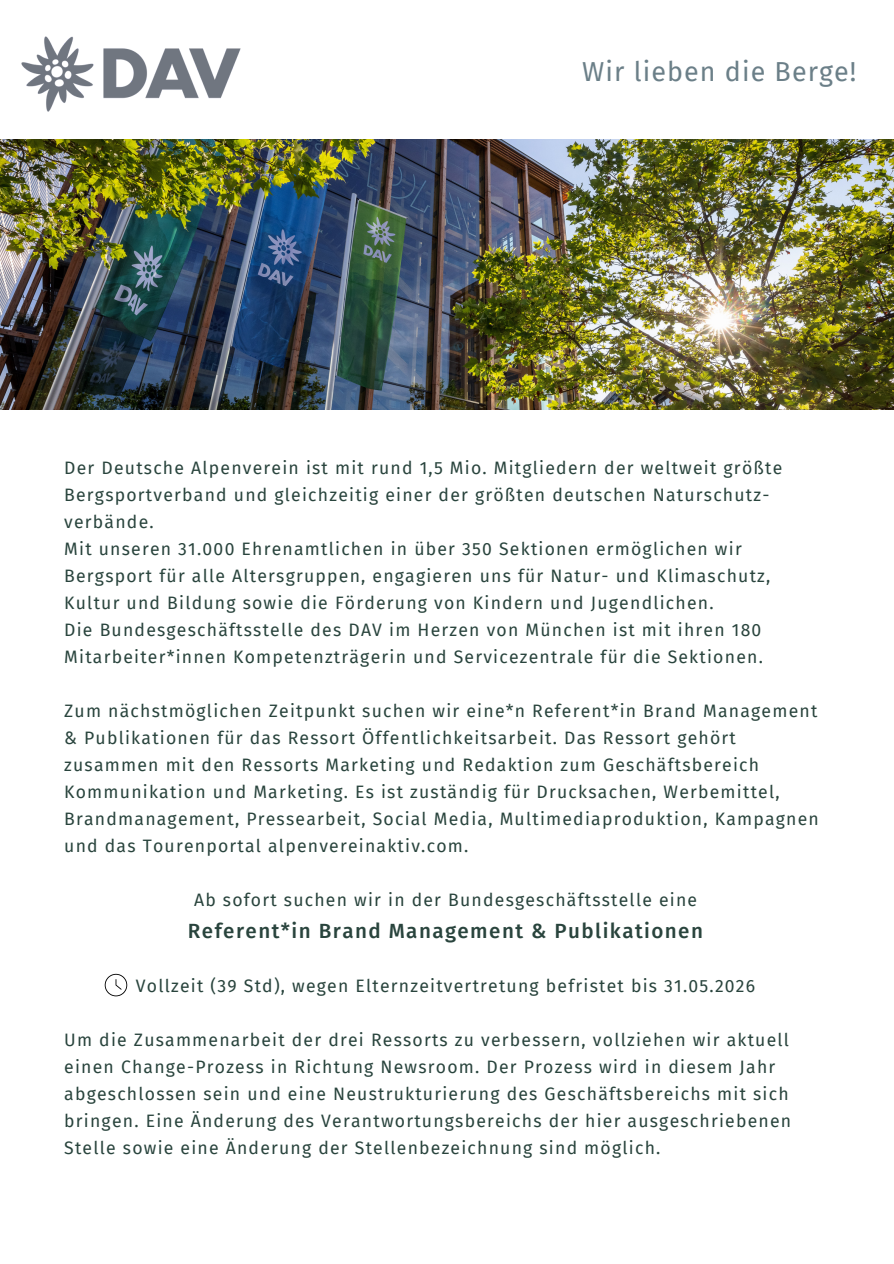
<style>
.page{position:relative;width:894px;height:1264px;background:#fff}
.page>*{position:absolute;margin:0;border:0;box-sizing:border-box;transform-origin:0 0}
.t1{font:26.85px "Fira Sans";letter-spacing:.04em;color:#6b7f88}
.t2{font:500 20.55px "Fira Sans";letter-spacing:.07em;color:#29443d}
.t3{font:17.55px/27px "Fira Sans";letter-spacing:.07em;color:#29443d}
</style>
<div class="page">
<img style="left:0;top:140px;width:893px;height:270px">
<svg style="left:105px;top:973px;width:22px;height:23px"></svg>
<img style="left:21px;top:36px;width:220px;height:76px">
<p class="t1" style="left:582px;top:56px;width:275px">Wir lieben die Berge!</p>
<p class="t3" style="left:64px;top:455px;width:719px">Der Deutsche Alpenverein ist mit rund 1,5 Mio. Mitgliedern der weltweit größte<br>Bergsportverband und gleichzeitig einer der größten deutschen Naturschutz&shy;verbände.</p>
<h1 class="t3" style="left:64px;top:536px;width:707px">Mit unseren 31.000 Ehrenamtlichen in über 350 Sektionen ermöglichen wir<br>Bergsport für alle Altersgruppen, engagieren uns für Natur- und Klimaschutz,<br>Kultur und Bildung sowie die Förderung von Kindern und Jugendlichen.</h1>
<p class="t3" style="left:64px;top:617px;width:700px">Die Bundesgeschäftsstelle des DAV im Herzen von München ist mit ihren 180<br>Mitarbeiter*innen Kompetenzträgerin und Servicezentrale für die Sektionen.</p>
<p class="t3" style="left:64px;top:698px;width:756px">Zum nächstmöglichen Zeitpunkt suchen wir eine*n Referent*in Brand Management &amp; Publikationen für das Ressort Öffentlichkeitsarbeit. Das Ressort gehört zusammen mit den Ressorts Marketing und Redaktion zum Geschäftsbereich Kommunikation und Marketing. Es ist zuständig für Drucksachen, Werbemittel, Brandmanagement, Pressearbeit, Social Media, Multimediaproduktion, Kampagnen und das Tourenportal alpenvereinaktiv.com.</p>
<p class="t3" style="left:194px;top:887px;width:504px">Ab sofort suchen wir in der Bundesgeschäftsstelle eine</p>
<p class="t2" style="left:188px;top:918px;width:516px">Referent*in Brand Management &amp; Publikationen</p>
<p class="t3" style="left:136px;top:972px;width:620px">Vollzeit (39 Std), wegen Elternzeitvertretung befristet bis 31.05.2026</p>
<p class="t3" style="left:64px;top:1026px;width:728px">Um die Zusammenarbeit der drei Ressorts zu verbessern, vollziehen wir aktuell einen Change-Prozess in Richtung Newsroom. Der Prozess wird in diesem Jahr abgeschlossen sein und eine Neustrukturierung des Geschäftsbereichs mit sich bringen. Eine Änderung des Verantwortungsbereichs der hier ausgeschriebenen Stelle sowie eine Änderung der Stellenbezeichnung sind möglich.</p>
</div>
